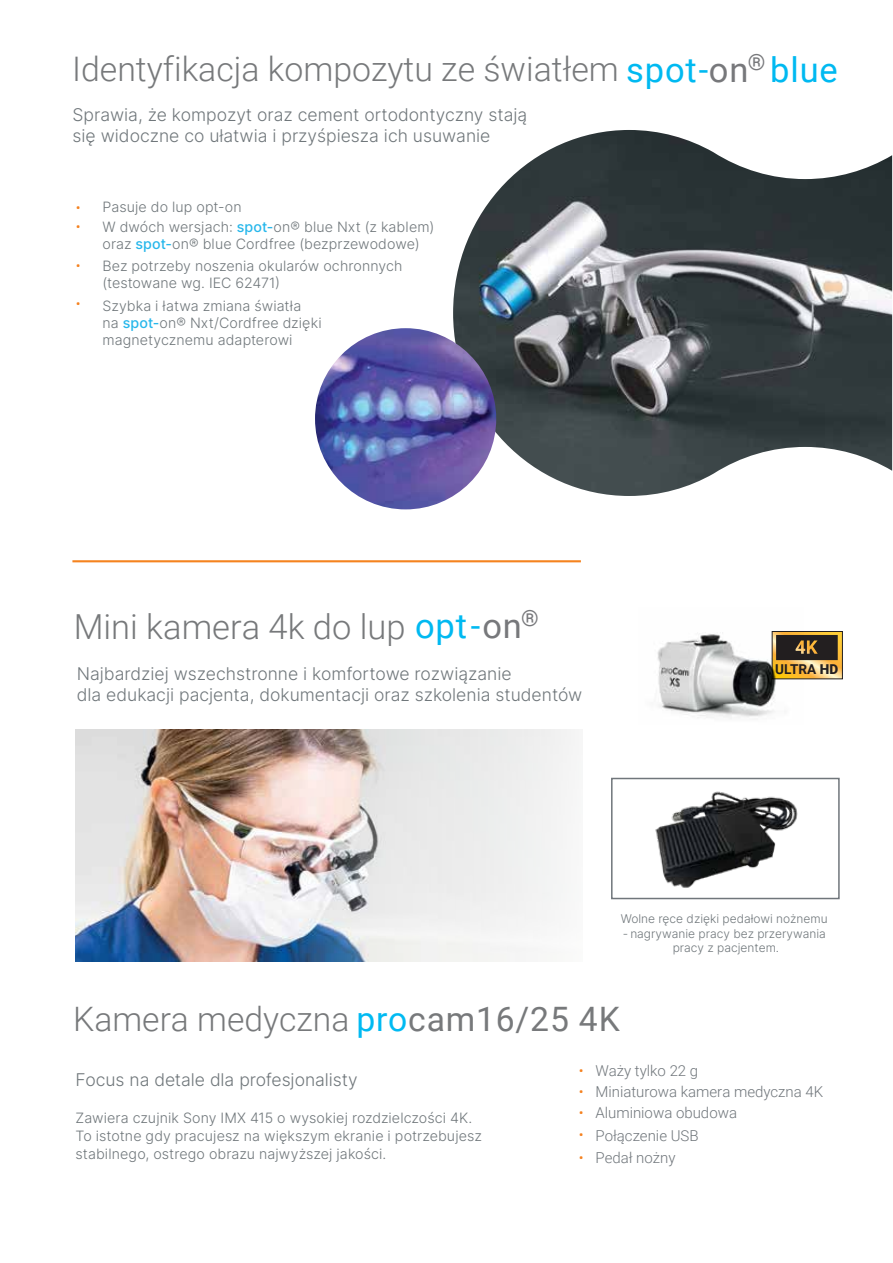
<style>
.page{position:relative;width:893px;height:1263px;background:#fff}
.page>*{position:absolute;margin:0;border:0;box-sizing:border-box;transform-origin:0 0}
.t1{font:300 34.5px "Roboto";color:#77797b}
.t2{font:34.5px "Roboto";color:#00b9f1}
.t3{font:300 33.9px "Roboto";color:#77797b}
.t4{font:300 33.6px "Roboto";color:#77797b}
.t5{font:300 17.55px/21px "Inter";color:#70777b}
.t6{font:300 15px "Roboto";color:#70767b}
.t7{font:300 15px/19.5px "Roboto";color:#f58220}
.t8{font:300 14.25px/22.5px "Inter";letter-spacing:.005em;color:#70777b}
.t9{font:700 13.65px "Roboto";color:#231f20}
.t10{font:300 12px/14.4px "Inter";color:#70777b;text-align:center}
.s1{font-weight:400;font-size:34.5px;color:#00b9f1}
.s2{font-weight:400;font-size:34.5px;color:#77787b}
.s3{font-weight:500;color:#27b7eb}
.s4{font-weight:400;color:#00b9f1}
.s5{font-weight:400;color:#77787b}
.s6{font-weight:900}
.s7{font-weight:400;color:#00baf2}
.s8{font-weight:400}
.s9{color:#f58220}
</style>
<div class="page">
<img style="left:453px;top:130px;width:439px;height:366px">
<img style="left:315px;top:328px;width:181px;height:181px;border-radius:91px">
<img style="left:75px;top:729px;width:500px;height:233px">
<svg style="left:804px;top:631px;width:38px;height:48px;background:#9a7e4a"></svg>
<img style="left:649px;top:777px;width:168px;height:123px">
<div style="left:611px;top:778px;width:229px;height:121px;border:2px solid #70767b"></div>
<img style="left:657px;top:631px;width:147px;height:88px">
<hr style="left:72px;top:560px;width:509px;height:2px;background:#f5831f">
<h2 class="t3" style="left:72px;top:45px;width:695px">Identyfikacja kompozytu ze światłem <span class="s1">spot</span> <span class="s2">on</span><sup>®</sup></h2>
<h1 class="t2" style="left:699px;top:45px;width:140px">- blue</h1>
<h1 class="t1" style="left:74px;top:54px;width:571px">Identyfikacja kompozytu ze światłemr</h1>
<p class="t5" style="left:73px;top:104px;width:456px">Sprawia, że kompozyt oraz cement ortodontyczny stają się widoczne co ułatwia i przyśpiesza ich usuwanie</p>
<p class="t7" style="left:76px;top:197px;width:6px">• •</p>
<p class="t7" style="left:76px;top:255px;width:6px">•</p>
<p class="t7" style="left:76px;top:294px;width:6px">•</p>
<p class="t8" style="left:102px;top:197px;width:333px;line-height:19.5px">Pasuje do lup opt-on<br>W dwóch wersjach: <span class="s3">spot-</span>on® blue Nxt (z kablem)</p>
<p class="t8" style="left:102px;top:232px;width:319px">oraz <span class="s3">spot-</span>on® blue Cordfree (bezprzewodowe)<br>Bez potrzeby noszenia okularów ochronnych</p>
<p class="t8" style="left:103px;top:271px;width:200px">(testowane wg. IEC 62471)<br>Szybka i łatwa zmiana światła</p>
<p class="t8" style="left:103px;top:314px;width:221px;line-height:17.1px">na <span class="s3">spot-</span>on® Nxt/Cordfree dzięki magnetycznemu adapterowi</p>
<h1 class="t1" style="left:74px;top:603px;width:467px">Mini kamera 4k do lup <span class="s4">opt</span> <span class="s5">on</span><sup>®</sup></h1>
<h1 class="t2" style="left:471px;top:602px;width:11px">-</h1>
<p class="t5" style="left:77px;top:662px;width:507px">Najbardziej wszechstronne i komfortowe rozwiązanie<br>dla edukacji pacjenta, dokumentacji oraz szkolenia studentów</p>
<p class="t9" style="left:775px;top:660px;width:65px">ULTRA <span class="s6">HD</span></p>
<p class="t10" style="left:621px;top:911px;width:208px">Wolne ręce dzięki pedałowi nożnemu</p>
<p class="t10" style="left:623px;top:926px;width:205px">- nagrywanie pracy bez przerywania pracy z pacjentem.</p>
<h3 class="t4" style="left:73px;top:996px;width:548px">Kamera medyczna <span class="s7">pro</span><span class="s8">cam16/25 4K</span></h3>
<p class="t6" style="left:579px;top:1060px;width:121px"><span class="s9">•</span> Waży tylko 22 g</p>
<p class="t6" style="left:579px;top:1081px;width:246px"><span class="s9">•</span> Miniaturowa kamera medyczna 4K</p>
<p class="t6" style="left:579px;top:1102px;width:160px"><span class="s9">•</span> Aluminiowa obudowa</p>
<p class="t6" style="left:579px;top:1125px;width:121px"><span class="s9">•</span> Połączenie USB</p>
<p class="t6" style="left:579px;top:1147px;width:98px"><span class="s9">•</span> Pedał nożny</p>
<p class="t5" style="left:76px;top:1069px;width:284px">Focus na detale dla profesjonalisty</p>
<p class="t8" style="left:76px;top:1108px;width:408px;line-height:18px">Zawiera czujnik Sony IMX 415 o wysokiej rozdzielczości 4K.<br>To istotne gdy pracujesz na większym ekranie i potrzebujesz stabilnego, ostrego obrazu najwyższej jakości.</p>
</div>
